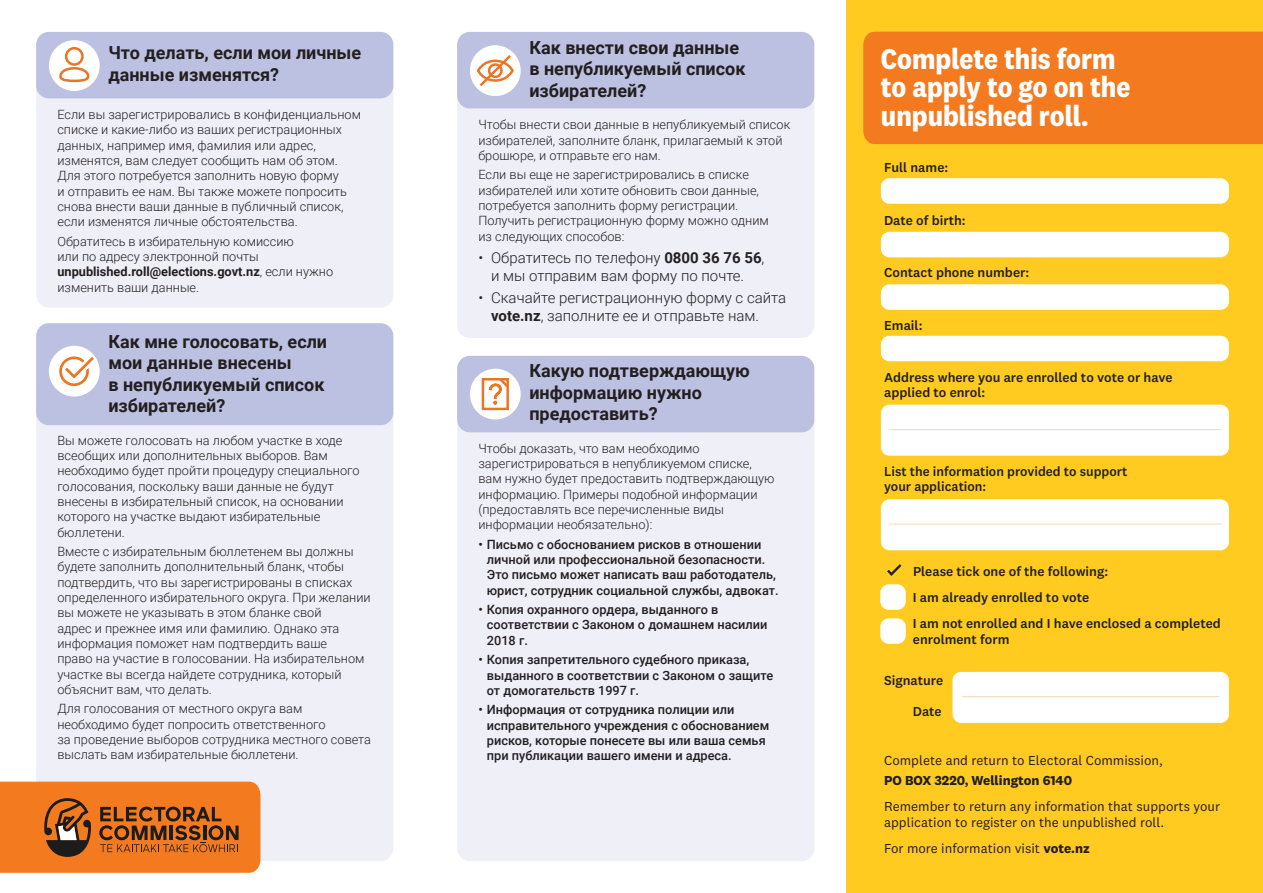
<style>
.page{position:relative;width:1263px;height:893px;background:#fff}
.page>*{position:absolute;margin:0;border:0;box-sizing:border-box;transform-origin:0 0}
.t1{font:700 29.7px/28.8px "National 2 Narrow";color:#fff}
.t2{font:700 18px/21.6px "Roboto";color:#231f20}
.t3{font:300 15px/18px "Roboto";color:#231f20;text-align:center}
.t4{font:500 13.5px/15px "National 2";color:#231f20}
.t5{font:13.5px/15.8px "National 2";color:#231f20}
.t6{font:700 13.5px "National 2";color:#231f20}
.t7{font:300 12.75px/15.3px "Roboto";color:#231f20}
.t8{font:500 12.75px/15.3px "Roboto";color:#231f20}
.s1{font-weight:700}
</style>
<div class="page">
<div style="left:846px;top:0;width:417px;height:893px;background:#ffcb20"></div>
<div style="left:881px;top:178px;width:348px;height:26px;background:#fff;border-radius:9px"></div>
<div style="left:881px;top:232px;width:348px;height:25px;background:#fff;border-radius:9px"></div>
<div style="left:881px;top:284px;width:348px;height:26px;background:#fff;border-radius:9px"></div>
<div style="left:881px;top:336px;width:348px;height:25px;background:#fff;border-radius:9px"></div>
<div style="left:881px;top:405px;width:348px;height:51px;background:#fff;border-radius:9px"></div>
<div style="left:881px;top:499px;width:348px;height:51px;background:#fff;border-radius:9px"></div>
<div style="left:952px;top:672px;width:277px;height:51px;background:#fff;border-radius:9px"></div>
<div style="left:880px;top:584px;width:26px;height:26px;background:#fff;border-radius:9px"></div>
<div style="left:880px;top:618px;width:26px;height:26px;background:#fff;border-radius:9px"></div>
<svg style="left:887px;top:564px;width:14px;height:12px"></svg>
<hr style="left:889px;top:524px;width:332px;height:1px;background:#fdd3b1">
<hr style="left:962px;top:696px;width:257px;height:1px;background:#fdd3b1">
<hr style="left:889px;top:429px;width:332px;height:1px;background:#fdd3b1">
<div style="left:863px;top:32px;width:400px;height:112px;background:#f47a20"></div>
<div style="left:36px;top:89px;width:357px;height:219px;background:#efeff8"></div>
<div style="left:36px;top:32px;width:357px;height:66px;background:#bcc1e2;border-radius:13px"></div>
<div style="left:457px;top:99px;width:357px;height:239px;background:#efeff8"></div>
<div style="left:457px;top:32px;width:357px;height:76px;background:#bcc1e2;border-radius:13px"></div>
<div style="left:36px;top:416px;width:357px;height:445px;background:#efeff8"></div>
<div style="left:36px;top:323px;width:357px;height:102px;background:#bcc1e2;border-radius:13px"></div>
<div style="left:457px;top:423px;width:357px;height:438px;background:#efeff8"></div>
<div style="left:457px;top:356px;width:357px;height:76px;background:#bcc1e2;border-radius:13px"></div>
<svg style="left:0;top:782px;width:260px;height:91px;background:#d56e21"></svg>
<div style="left:49px;top:40px;width:51px;height:51px;background:#fff;border-radius:50%"></div>
<svg style="left:59px;top:67px;width:31px;height:15px"></svg>
<div style="left:65px;top:47px;width:19px;height:19px;border:3px solid #ed7423;border-radius:50%"></div>
<div style="left:49px;top:346px;width:51px;height:51px;background:#fff;border-radius:50%"></div>
<svg style="left:59px;top:356px;width:35px;height:30px"></svg>
<div style="left:470px;top:45px;width:51px;height:51px;background:#fff;border-radius:50%"></div>
<svg style="left:477px;top:55px;width:37px;height:32px"></svg>
<div style="left:470px;top:369px;width:51px;height:50px;background:#fff;border-radius:50%"></div>
<svg style="left:481px;top:378px;width:28px;height:32px"></svg>
<h2 class="t2" style="left:108px;top:42px;width:254px">Что делать, если мои личные данные изменятся?</h2>
<p class="t7" style="left:57px;top:106px;width:305px">Если вы зарегистрировались в конфиденциальном списке и какие-либо из ваших регистрационных данных, например имя, фамилия или адрес, изменятся, вам следует сообщить нам об этом.<br>Для этого потребуется заполнить новую форму<br>и отправить ее нам. Вы также можете попросить снова внести ваши данные в публичный список, если изменятся личные обстоятельства.</p>
<p class="t7" style="left:57px;top:233px;width:277px">Обратитесь в избирательную комиссию<br>или по адресу электронной почты <span class="s1">unpublished.roll@elections.govt.nz</span>, если нужно изменить ваши данные.</p>
<h2 class="t2" style="left:108px;top:330px;width:220px">Как мне голосовать, если мои данные внесены<br>в непубликуемый список избирателей?</h2>
<p class="t7" style="left:57px;top:432px;width:304px">Вы можете голосовать на любом участке в ходе всеобщих или дополнительных выборов. Вам необходимо будет пройти процедуру специального голосования, поскольку ваши данные не будут внесены в избирательный список, на основании которого на участке выдают избирательные бюллетени.</p>
<p class="t7" style="left:57px;top:543px;width:315px">Вместе с избирательным бюллетенем вы должны будете заполнить дополнительный бланк, чтобы подтвердить, что вы зарегистрированы в списках определенного избирательного округа. При желании вы можете не указывать в этом бланке свой<br>адрес и прежнее имя или фамилию. Однако эта информация поможет нам подтвердить ваше<br>право на участие в голосовании. На избирательном участке вы всегда найдете сотрудника, который объяснит вам, что делать.</p>
<p class="t7" style="left:57px;top:701px;width:315px">Для голосования от местного округа вам необходимо будет попросить ответственного<br>за проведение выборов сотрудника местного совета выслать вам избирательные бюллетени.</p>
<h2 class="t2" style="left:529px;top:36px;width:218px">Как внести свои данные в непубликуемый список избирателей?</h2>
<p class="t7" style="left:478px;top:117px;width:313px">Чтобы внести свои данные в непубликуемый список избирателей, заполните бланк, прилагаемый к этой брошюре, и отправьте его нам.</p>
<p class="t7" style="left:478px;top:167px;width:292px">Если вы еще не зарегистрировались в списке избирателей или хотите обновить свои данные, потребуется заполнить форму регистрации.<br>Получить регистрационную форму можно одним из следующих способов:</p>
<p class="t3" style="left:478px;top:248px;width:288px">• Обратитесь по телефону <span class="s1">0800 36 76 56</span>, и мы отправим вам форму по почте.</p>
<p class="t3" style="left:491px;top:288px;width:297px;text-align:left;text-indent:-13px">• Скачайте регистрационную форму с сайта <span class="s1">vote.nz</span>, заполните ее и отправьте нам.</p>
<h2 class="t2" style="left:529px;top:359px;width:222px">Какую подтверждающую информацию нужно предоставить?</h2>
<p class="t7" style="left:478px;top:440px;width:298px">Чтобы доказать, что вам необходимо зарегистрироваться в непубликуемом списке, вам нужно будет предоставить подтверждающую информацию. Примеры подобной информации (предоставлять все перечисленные виды информации необязательно):</p>
<p class="t8" style="left:487px;top:536px;width:293px;text-indent:-9px">• Письмо с обоснованием рисков в отношении личной или профессиональной безопасности.<br>Это письмо может написать ваш работодатель, юрист, сотрудник социальной службы, адвокат.</p>
<p class="t8" style="left:487px;top:601px;width:282px;text-indent:-9px">• Копия охранного ордера, выданного в соответствии с Законом о домашнем насилии<br>2018 г.</p>
<p class="t8" style="left:487px;top:652px;width:288px;text-indent:-9px">• Копия запретительного судебного приказа, выданного в соответствии с Законом о защите от домогательств 1997 г.</p>
<p class="t8" style="left:487px;top:702px;width:284px;text-indent:-9px">• Информация от сотрудника полиции или исправительного учреждения с обоснованием рисков, которые понесете вы или ваша семья при публикации вашего имени и адреса.</p>
<h1 class="t1" style="left:881px;top:44px;width:251px">Complete this form to apply to go on the unpublished roll.</h1>
<p class="t4" style="left:884px;top:160px;width:66px">Full name:</p>
<p class="t4" style="left:884px;top:212px;width:83px">Date of birth:</p>
<p class="t4" style="left:884px;top:265px;width:147px">Contact phone number:</p>
<p class="t4" style="left:884px;top:318px;width:40px">Email:</p>
<p class="t4" style="left:884px;top:370px;width:290px">Address where you are enrolled to vote or have applied to enrol:</p>
<p class="t4" style="left:884px;top:463px;width:245px">List the information provided to support your application:</p>
<p class="t4" style="left:913px;top:558px;width:310px;line-height:26.4px">Please tick one of the following:<br>I am already enrolled to vote<br>I am not enrolled and I have enclosed a completed</p>
<p class="t4" style="left:913px;top:632px;width:98px">enrolment form</p>
<p class="t4" style="left:884px;top:673px;width:61px">Signature</p>
<p class="t4" style="left:913px;top:704px;width:30px">Date</p>
<p class="t5" style="left:884px;top:752px;width:280px">Complete and return to Electoral Commission,</p>
<p class="t6" style="left:884px;top:772px;width:190px">PO BOX 3220, Wellington 6140</p>
<p class="t5" style="left:884px;top:798px;width:338px">Remember to return any information that supports your application to register on the unpublished roll.</p>
<p class="t5" style="left:884px;top:840px;width:207px">For more information visit <span class="s1">vote.nz</span></p>
</div>
